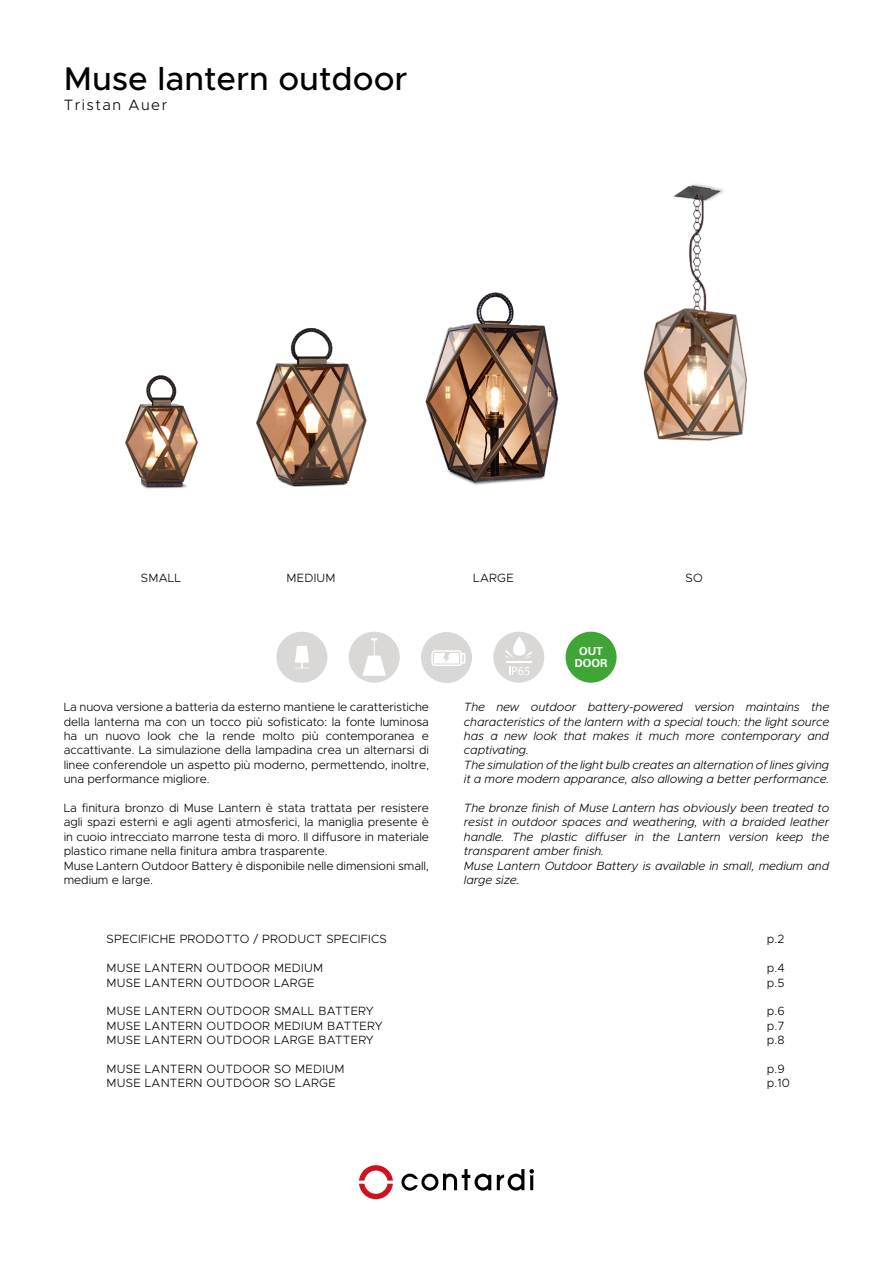
<style>
.page{position:relative;width:893px;height:1263px;background:#fff}
.page>*{position:absolute;margin:0;border:0;box-sizing:border-box;transform-origin:0 0}
.t1{font:500 33px "Metropolis";color:#000}
.t2{font:300 15px "Metropolis";letter-spacing:.1em;color:#000}
.t3{font:300 12px/14.4px "Metropolis";letter-spacing:-.01em;color:#000}
.t4{font:italic 300 12px/14.4px "Metropolis";letter-spacing:-.01em;color:#000}
.t5{font:300 12px/14.4px "Metropolis";letter-spacing:.02em;color:#000}
.t6{font:700 11.1px/11.9px "Univers LT Std";color:#fff;text-align:center}
</style>
<div class="page">
<svg style="left:497px;top:1169px;width:37px;height:21px"></svg>
<svg style="left:401px;top:1169px;width:90px;height:22px"></svg>
<svg style="left:359px;top:1165px;width:34px;height:34px"></svg>
<img style="left:256px;top:328px;width:111px;height:158px">
<img style="left:425px;top:292px;width:134px;height:193px">
<img style="left:643px;top:184px;width:104px;height:257px">
<img style="left:125px;top:375px;width:73px;height:114px">
<div style="left:276px;top:632px;width:51px;height:51px;background:#d9d8d6;border-radius:50%"></div>
<svg style="left:295px;top:646px;width:14px;height:22px"></svg>
<div style="left:349px;top:632px;width:51px;height:51px;background:#d9d8d6;border-radius:50%"></div>
<svg style="left:362px;top:638px;width:24px;height:38px"></svg>
<div style="left:566px;top:632px;width:51px;height:51px;background:#3fa535;border-radius:50%"></div>
<div style="left:493px;top:632px;width:51px;height:51px;background:#d9d8d6;border-radius:50%"></div>
<hr style="left:506px;top:661px;width:26px;height:2px;background:#fff">
<svg style="left:505px;top:637px;width:27px;height:22px"></svg>
<svg style="left:509px;top:667px;width:21px;height:8px"></svg>
<div style="left:421px;top:632px;width:51px;height:51px;background:#d9d8d6;border-radius:50%"></div>
<svg style="left:431px;top:650px;width:35px;height:16px"></svg>
<h1 class="t1" style="left:64px;top:58px;width:345px">Muse lantern outdoor</h1>
<p class="t2" style="left:64px;top:96px;width:105px">Tristan Auer</p>
<p class="t3" style="left:141px;top:571px;width:42px">SMALL</p>
<p class="t3" style="left:286px;top:571px;width:51px">MEDIUM</p>
<p class="t3" style="left:473px;top:571px;width:42px">LARGE</p>
<p class="t3" style="left:686px;top:571px;width:19px">SO</p>
<p class="t3" style="left:64px;top:700px;width:367px;text-align:justify">La nuova versione a batteria da esterno mantiene le caratteristiche della lanterna ma con un tocco più sofisticato: la fonte luminosa ha un nuovo look che la rende molto più contemporanea e accattivante. La simulazione della lampadina crea un alternarsi di linee conferendole un aspetto più moderno, permettendo, inoltre, una performance migliore.</p>
<p class="t3" style="left:64px;top:801px;width:367px">La finitura bronzo di Muse Lantern è stata trattata per resistere agli spazi esterni e agli agenti atmosferici, la maniglia presente è in cuoio intrecciato marrone testa di moro. Il diffusore in materiale plastico rimane nella finitura ambra trasparente.<br>Muse Lantern Outdoor Battery è disponibile nelle dimensioni small, medium e large.</p>
<p class="t5" style="left:107px;top:932px;width:282px">SPECIFICHE PRODOTTO / PRODUCT SPECIFICS</p>
<p class="t5" style="left:107px;top:961px;width:218px">MUSE LANTERN OUTDOOR MEDIUM<br>MUSE LANTERN OUTDOOR LARGE</p>
<p class="t5" style="left:107px;top:1004px;width:278px">MUSE LANTERN OUTDOOR SMALL BATTERY<br>MUSE LANTERN OUTDOOR MEDIUM BATTERY<br>MUSE LANTERN OUTDOOR LARGE BATTERY</p>
<p class="t5" style="left:107px;top:1062px;width:239px">MUSE LANTERN OUTDOOR SO MEDIUM<br>MUSE LANTERN OUTDOOR SO LARGE</p>
<p class="t6" style="left:575px;top:645px;width:34px">OUT<br>DOOR</p>
<p class="t4" style="left:464px;top:700px;width:367px">The new outdoor battery-powered version maintains the characteristics of the lantern with a special touch: the light source has a new look that makes it much more contemporary and captivating.<br>The simulation of the light bulb creates an alternation of lines giving it a more modern apparance, also allowing a better performance.</p>
<p class="t4" style="left:464px;top:801px;width:367px">The bronze finish of Muse Lantern has obviously been treated to resist in outdoor spaces and weathering, with a braided leather handle. The plastic diffuser in the Lantern version keep the transparent amber finish.<br>Muse Lantern Outdoor Battery is available in small, medium and large size.</p>
<p class="t3" style="left:767px;top:932px;width:19px">p.2</p>
<p class="t3" style="left:767px;top:961px;width:20px">p.4 p.5</p>
<p class="t3" style="left:767px;top:1004px;width:20px;text-align:justify">p.6 p.7 p.8</p>
<p class="t3" style="left:767px;top:1062px;width:25px">p.9 p.10</p>
</div>
